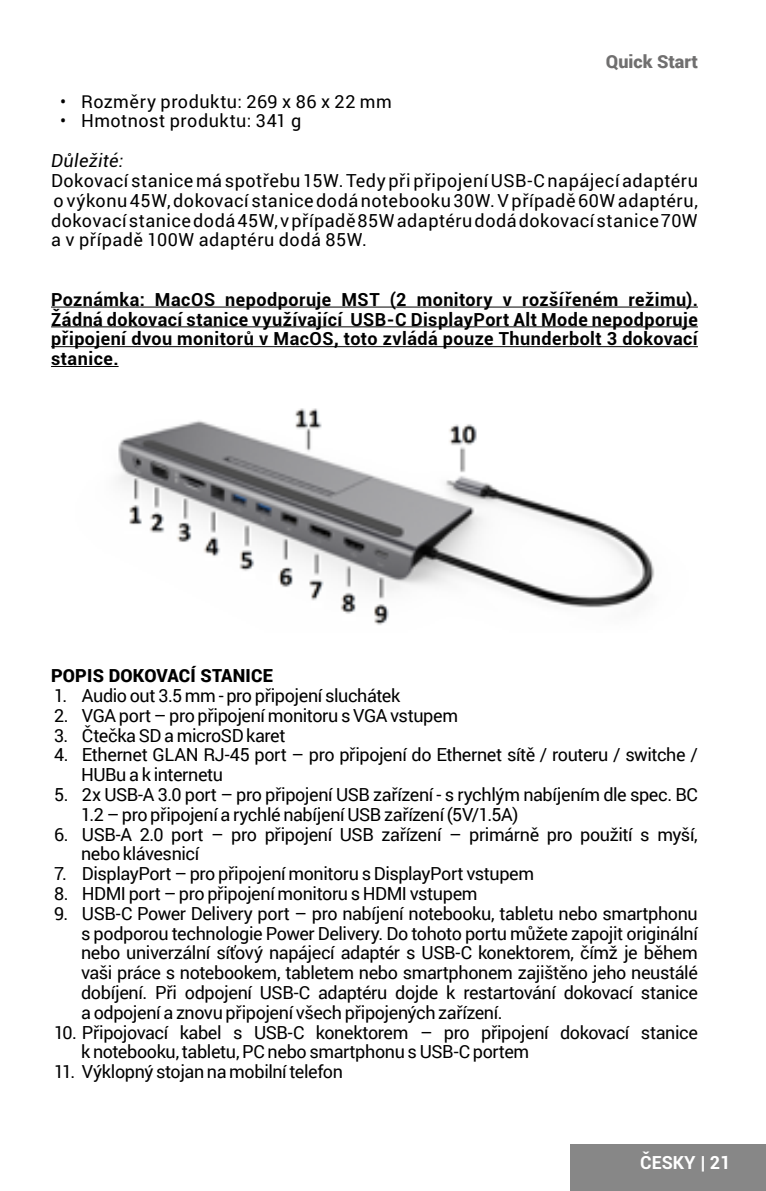
<style>
.page{position:relative;width:766px;height:1191px;background:#fff}
.page>*{position:absolute;margin:0;border:0;box-sizing:border-box;transform-origin:0 0}
.t1{font:18px/19.8px "Roboto";letter-spacing:-.02em;color:#000}
.t2{font:700 18px/19.8px "Roboto";letter-spacing:.025em;color:#000;text-align:justify}
.t3{font:18px "Roboto";letter-spacing:.03em;color:#000}
.t4{font:18px "Roboto";letter-spacing:.025em;color:#000}
.t5{font:900 18px "Roboto";letter-spacing:.01em;color:#000}
.t6{font:900 18px "Roboto";color:#706f6f}
.t7{font:italic 18px "Roboto";letter-spacing:.015em;color:#000}
.t8{font:700 18px "Roboto";color:#fff}
</style>
<div class="page">
<div style="left:570px;top:1144px;width:195px;height:47px;background:#878787"></div>
<hr style="left:51px;top:306px;width:646px;height:1px;background:#000">
<hr style="left:51px;top:326px;width:646px;height:1px;background:#000">
<hr style="left:51px;top:346px;width:646px;height:1px;background:#000">
<hr style="left:51px;top:366px;width:68px;height:1px;background:#000">
<img style="left:118px;top:408px;width:537px;height:217px">
<p class="t6" style="left:605px;top:49px;width:94px">Quick Start</p>
<p class="t3" style="left:60px;top:89px;width:333px">• Rozměry produktu: 269 x 86 x 22 mm</p>
<p class="t4" style="left:60px;top:108px;width:243px">• Hmotnost produktu: 341 g</p>
<p class="t7" style="left:51px;top:148px;width:74px">Důležité:</p>
<p class="t1" style="left:51px;top:170px;width:648px;text-align:justify">Dokovací stanice má spotřebu 15W. Tedy při připojení USB-C napájecí adaptéru o výkonu 45W, dokovací stanice dodá notebooku 30W. V případě 60W adaptéru, dokovací stanice dodá 45W, v případě 85W adaptéru dodá dokovací stanice 70W a v případě 100W adaptéru dodá 85W.</p>
<p class="t2" style="left:51px;top:289px;width:648px">Poznámka: MacOS nepodporuje MST (2 monitory v rozšířeném režimu).<br>Žádná dokovací stanice využívající USB-C DisplayPort Alt Mode nepodporuje připojení dvou monitorů v MacOS, toto zvládá pouze Thunderbolt 3 dokovací stanice.</p>
<p class="t5" style="left:51px;top:663px;width:223px">POPIS DOKOVACÍ STANICE</p>
<p class="t1" style="left:54px;top:685px;width:348px">1. Audio out 3.5 mm - pro připojení sluchátek</p>
<p class="t1" style="left:54px;top:704px;width:405px">2. VGA port – pro připojení monitoru s VGA vstupem</p>
<p class="t1" style="left:54px;top:724px;width:233px">3. Čtečka SD a microSD karet</p>
<p class="t1" style="left:81px;top:744px;width:618px;text-indent:-27px">4. Ethernet GLAN RJ-45 port – pro připojení do Ethernet sítě / routeru / switche /<br>HUBu a k internetu</p>
<p class="t1" style="left:81px;top:784px;width:618px;text-indent:-27px">5. 2x USB-A 3.0 port – pro připojení USB zařízení - s rychlým nabíjením dle spec. BC<br>1.2 – pro připojení a rychlé nabíjení USB zařízení (5V/1.5A)</p>
<p class="t1" style="left:81px;top:823px;width:618px;text-indent:-27px">6. USB-A 2.0 port – pro připojení USB zařízení – primárně pro použití s myší, nebo klávesnicí</p>
<p class="t1" style="left:54px;top:863px;width:481px">7. DisplayPort – pro připojení monitoru s DisplayPort vstupem</p>
<p class="t1" style="left:54px;top:883px;width:425px">8. HDMI port – pro připojení monitoru s HDMI vstupem</p>
<p class="t1" style="left:81px;top:902px;width:618px;text-align:justify;text-indent:-27px">9. USB-C Power Delivery port – pro nabíjení notebooku, tabletu nebo smartphonu s podporou technologie Power Delivery. Do tohoto portu můžete zapojit originální nebo univerzální síťový napájecí adaptér s USB-C konektorem, čímž je během vaši práce s notebookem, tabletem nebo smartphonem zajištěno jeho neustálé dobíjení. Při odpojení USB-C adaptéru dojde k restartování dokovací stanice a odpojení a znovu připojení všech připojených zařízení.</p>
<p class="t1" style="left:81px;top:1021px;width:618px;text-indent:-27px">10. Připojovací kabel s USB-C konektorem – pro připojení dokovací stanice k notebooku, tabletu, PC nebo smartphonu s USB-C portem</p>
<p class="t1" style="left:54px;top:1061px;width:290px">11. Výklopný stojan na mobilní telefon</p>
<p class="t8" style="left:640px;top:1149px;width:92px">ČESKY | 21</p>
</div>
